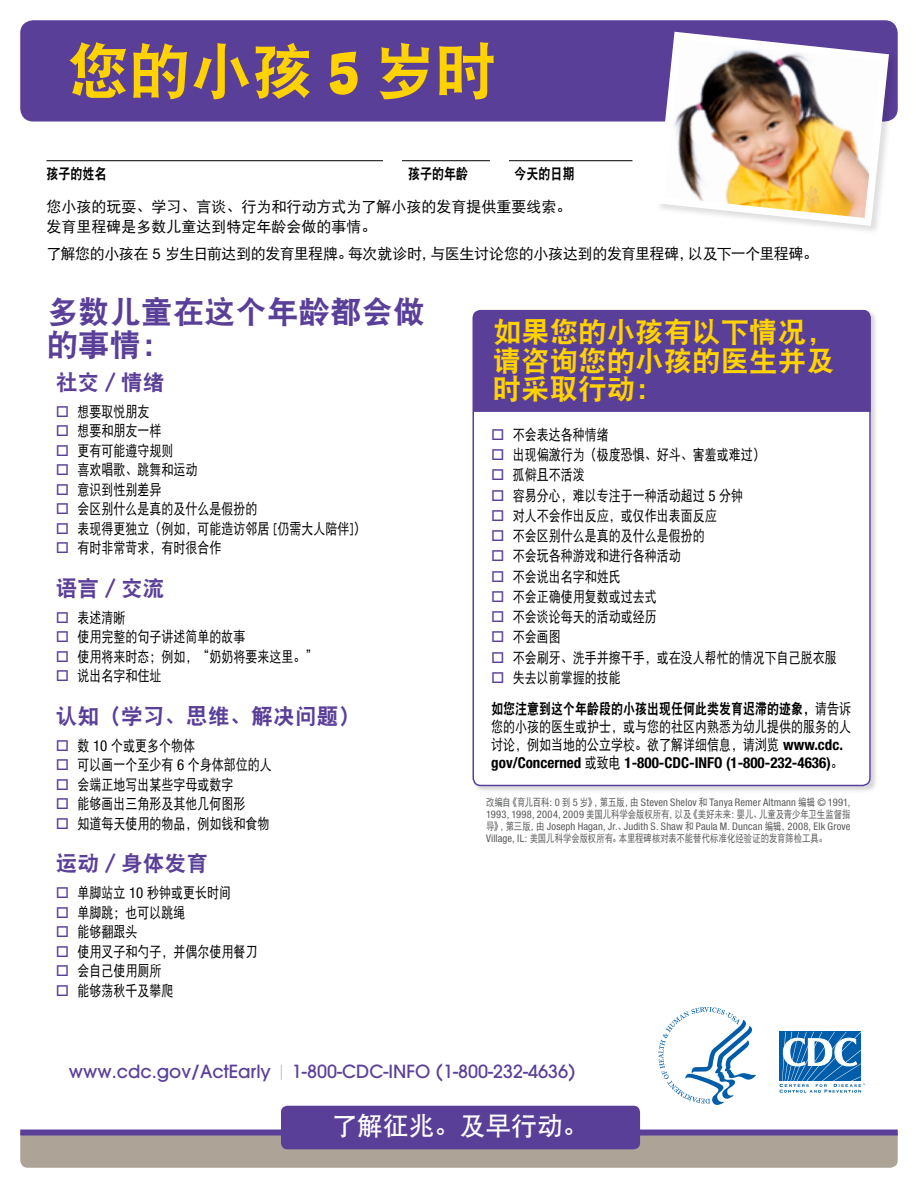
<style>
.page{position:relative;width:918px;height:1188px;background:#fff}
.page>*{position:absolute;margin:0;border:0;box-sizing:border-box;transform-origin:0 0}
.t1{font:61.5px "DFP Hei W9";color:#ffd200}
.t2{font:31.5px/33px "DFP Hei W9";color:#5a3f99}
.t3{font:28.5px/28.5px "DFP Hei W9";color:#ffd200;text-align:justify}
.t4{font:25.65px "DFP Hei W7";color:#fff}
.t5{font:500 22.2px "Avant Garde";letter-spacing:.015em;color:#5a3f99}
.t6{font:21.75px "DFP Hei W9";color:#5a3f99}
.t7{font:500 18px "Avant Garde";color:#5a3f99}
.t8{font:15px/18px "DFP Hei W5";color:#000;scale:.8 1}
.t9{font:15px/19.5px "DFP Hei W5";color:#000}
.t10{font:15px "DFP Hei W5";letter-spacing:-.025em;color:#000}
.t11{font:15px "DFP Hei W9";color:#000;scale:.8 1}
.t12{font:condensed 10.5px/12.1px "Helvetica Neue";letter-spacing:.015em;color:#58595b;text-align:justify}
.s1{font-family:"Coop";font-weight:800}
.s2{font-family:"Helvetica Neue"}
.s3{color:#5a3f99}
.s4{font-family:"Helvetica Neue";font-stretch:condensed}
.s5{font-family:"DFP Hei W9"}
.s6{font-family:"Helvetica Neue";font-weight:700;font-stretch:condensed}
.s7{font-family:"DFP Hei W5";font-stretch:normal}
.s8{font-weight:200;color:#9d8ec3}
</style>
<div class="page">
<div style="left:20px;top:20px;width:878px;height:102px;background:#5a3f99;border-radius:13px"></div>
<hr style="left:46px;top:160px;width:586px;height:1px;background:#000">
<div style="left:383px;top:155px;width:19px;height:13px;background:#fff"></div>
<div style="left:490px;top:155px;width:19px;height:12px;background:#fff"></div>
<div style="left:656px;top:31px;width:243px;height:204px;background:#000;opacity:.13"></div>
<svg style="left:656px;top:32px;width:233px;height:194px"></svg>
<img style="left:664px;top:40px;width:217px;height:178px">
<div style="left:473px;top:309px;width:405px;height:485px;background:#000;opacity:.17"></div>
<div style="left:473px;top:310px;width:398px;height:476px;background:#fff;border-radius:8px"></div>
<div style="left:473px;top:310px;width:398px;height:102px;background:#5a3f99"></div>
<div style="left:473px;top:310px;width:398px;height:476px;border:2px solid #5a3f99;border-radius:8px"></div>
<div style="left:20px;top:1136px;width:878px;height:32px;background:#ada497"></div>
<div style="left:20px;top:1130px;width:878px;height:6px;background:#5a3f99"></div>
<div style="left:281px;top:1106px;width:359px;height:43px;background:#5a3f99;border-radius:6px"></div>
<svg style="left:779px;top:1031px;width:82px;height:1px"></svg>
<svg style="left:779px;top:1032px;width:86px;height:61px"></svg>
<svg style="left:658px;top:1007px;width:98px;height:98px"></svg>
<p class="t1" style="left:68px;top:40px;width:431px">您的小孩 <span class="s1">5</span> 岁时</p>
<p class="t11" style="left:46px;top:166px;width:76px">孩子的姓名</p>
<p class="t11" style="left:408px;top:166px;width:76px">孩子的年龄</p>
<p class="t11" style="left:514px;top:166px;width:76px">今天的日期</p>
<p class="t9" style="left:46px;top:197px;width:526px">您小孩的玩耍、学习、言谈、行为和行动方式为了解小孩的发育提供重要线索。发育里程碑是多数儿童达到特定年龄会做的事情。</p>
<p class="t10" style="left:46px;top:246px;width:773px">了解您的小孩在 <span class="s2">5</span> 岁生日前达到的发育里程牌。每次就诊时，与医生讨论您的小孩达到的发育里程碑，以及下一个里程碑。</p>
<p class="t2" style="left:47px;top:295px;width:379px">多数儿童在这个年龄都会做的事情：</p>
<p class="t6" style="left:56px;top:371px;width:110px">社交／情绪</p>
<p class="t8" style="left:56px;top:402px;width:119px"><span class="s3">□</span> 想要取悦朋友</p>
<p class="t8" style="left:56px;top:422px;width:134px"><span class="s3">□</span> 想要和朋友一样</p>
<p class="t8" style="left:56px;top:441px;width:149px"><span class="s3">□</span> 更有可能遵守规则</p>
<p class="t8" style="left:56px;top:461px;width:179px"><span class="s3">□</span> 喜欢唱歌、跳舞和运动</p>
<p class="t8" style="left:56px;top:480px;width:134px"><span class="s3">□</span> 意识到性别差异</p>
<p class="t8" style="left:56px;top:500px;width:254px"><span class="s3">□</span> 会区别什么是真的及什么是假扮的</p>
<p class="t8" style="left:56px;top:519px;width:388px"><span class="s3">□</span> 表现得更独立（例如，可能造访邻居 [仍需大人陪伴]）</p>
<p class="t8" style="left:56px;top:539px;width:209px"><span class="s3">□</span> 有时非常苛求，有时很合作</p>
<p class="t6" style="left:56px;top:577px;width:110px">语言／交流</p>
<p class="t8" style="left:56px;top:608px;width:89px"><span class="s3">□</span> 表述清晰</p>
<p class="t8" style="left:56px;top:628px;width:239px"><span class="s3">□</span> 使用完整的句子讲述简单的故事</p>
<p class="t8" style="left:56px;top:647px;width:329px"><span class="s3">□</span> 使用将来时态；例如，“奶奶将要来这里。”</p>
<p class="t8" style="left:56px;top:667px;width:134px"><span class="s3">□</span> 说出名字和住址</p>
<p class="t6" style="left:56px;top:705px;width:306px">认知（学习、思维、解决问题）</p>
<p class="t8" style="left:56px;top:736px;width:175px"><span class="s3">□</span> 数 <span class="s4">10</span> 个或更多个物体</p>
<p class="t8" style="left:56px;top:756px;width:271px"><span class="s3">□</span> 可以画一个至少有 <span class="s4">6</span> 个身体部位的人</p>
<p class="t8" style="left:56px;top:775px;width:224px"><span class="s3">□</span> 会端正地写出某些字母或数字</p>
<p class="t8" style="left:56px;top:795px;width:239px"><span class="s3">□</span> 能够画出三角形及其他几何图形</p>
<p class="t8" style="left:56px;top:814px;width:269px"><span class="s3">□</span> 知道每天使用的物品，例如钱和食物</p>
<p class="t6" style="left:56px;top:853px;width:154px">运动／身体发育</p>
<p class="t8" style="left:56px;top:884px;width:220px"><span class="s3">□</span> 单脚站立 <span class="s4">10</span> 秒钟或更长时间</p>
<p class="t8" style="left:56px;top:903px;width:164px"><span class="s3">□</span> 单脚跳；也可以跳绳</p>
<p class="t8" style="left:56px;top:923px;width:104px"><span class="s3">□</span> 能够翻跟头</p>
<p class="t8" style="left:56px;top:942px;width:254px"><span class="s3">□</span> 使用叉子和勺子，并偶尔使用餐刀</p>
<p class="t8" style="left:56px;top:962px;width:134px"><span class="s3">□</span> 会自己使用厕所</p>
<p class="t8" style="left:56px;top:981px;width:149px"><span class="s3">□</span> 能够荡秋千及攀爬</p>
<p class="t3" style="left:493px;top:318px;width:344px">如果您的小孩有以下情况，请咨询您的小孩的医生并及时采取行动：</p>
<p class="t8" style="left:491px;top:426px;width:148px"><span class="s3">□</span> 不会表达各种情绪</p>
<p class="t8" style="left:491px;top:446px;width:343px"><span class="s3">□</span> 出现偏激行为（极度恐惧、好斗、害羞或难过）</p>
<p class="t8" style="left:491px;top:466px;width:118px"><span class="s3">□</span> 孤僻且不活泼</p>
<p class="t8" style="left:491px;top:486px;width:316px"><span class="s3">□</span> 容易分心，难以专注于一种活动超过 <span class="s4">5</span> 分钟</p>
<p class="t8" style="left:491px;top:507px;width:283px"><span class="s3">□</span> 对人不会作出反应，或仅作出表面反应</p>
<p class="t8" style="left:491px;top:527px;width:268px"><span class="s3">□</span> 不会区别什么是真的及什么是假扮的</p>
<p class="t8" style="left:491px;top:547px;width:238px"><span class="s3">□</span> 不会玩各种游戏和进行各种活动</p>
<p class="t8" style="left:491px;top:567px;width:163px"><span class="s3">□</span> 不会说出名字和姓氏</p>
<p class="t8" style="left:491px;top:588px;width:208px"><span class="s3">□</span> 不会正确使用复数或过去式</p>
<p class="t8" style="left:491px;top:608px;width:208px"><span class="s3">□</span> 不会谈论每天的活动或经历</p>
<p class="t8" style="left:491px;top:628px;width:88px"><span class="s3">□</span> 不会画图</p>
<p class="t8" style="left:491px;top:648px;width:433px"><span class="s3">□</span> 不会刷牙、洗手并擦干手，或在没人帮忙的情况下自己脱衣服</p>
<p class="t8" style="left:491px;top:669px;width:163px"><span class="s3">□</span> 失去以前掌握的技能</p>
<p class="t8" style="left:491px;top:700px;width:452px"><span class="s5">如您注意到这个年龄段的小孩出现任何此类发育迟滞的迹象，</span>请告诉您的小孩的医生或护士，或与您的社区内熟悉为幼儿提供的服务的人讨论，例如当地的公立学校。欲了解详细信息，请浏览 <span class="s6">www.cdc. gov/Concerned</span> 或致电 <span class="s6">1-800-CDC-INFO (1-800-232-4636)</span>。</p>
<p class="t12" style="left:486px;top:796px;width:366px"><span class="s7">改编自《育儿百科：</span>0 <span class="s7">到</span> 5 <span class="s7">岁》，第五版，由</span> Steven Shelov <span class="s7">和</span> Tanya Remer Altmann <span class="s7">编辑</span> © 1991, 1993, 1998, 2004, 2009 <span class="s7">美国儿科学会版权所有，以及《美好未来：婴儿、儿童及青少年卫生监督指导》，第三版，由</span> Joseph Hagan, Jr.<span class="s7">、</span>Judith S. Shaw <span class="s7">和</span> Paula M. Duncan <span class="s7">编辑，</span>2008, Elk Grove Village, IL: <span class="s7">美国儿科学会版权所有。本里程碑核对表不能替代标准化经验证的发育筛检工具。</span></p>
<p class="t7" style="left:69px;top:1061px;width:508px">www.cdc.gov/ActEarly <span class="s8">|</span> 1-800-CDC-INFO (1-800-232-4636)</p>
<p class="t5" style="left:67px;top:1059px;width:474px">www.cdc.gov/actearly <span class="s8">|</span> 1-800-CDC-INFO</p>
<p class="t4" style="left:332px;top:1113px;width:258px">了解征兆。及早行动。</p>
</div>
